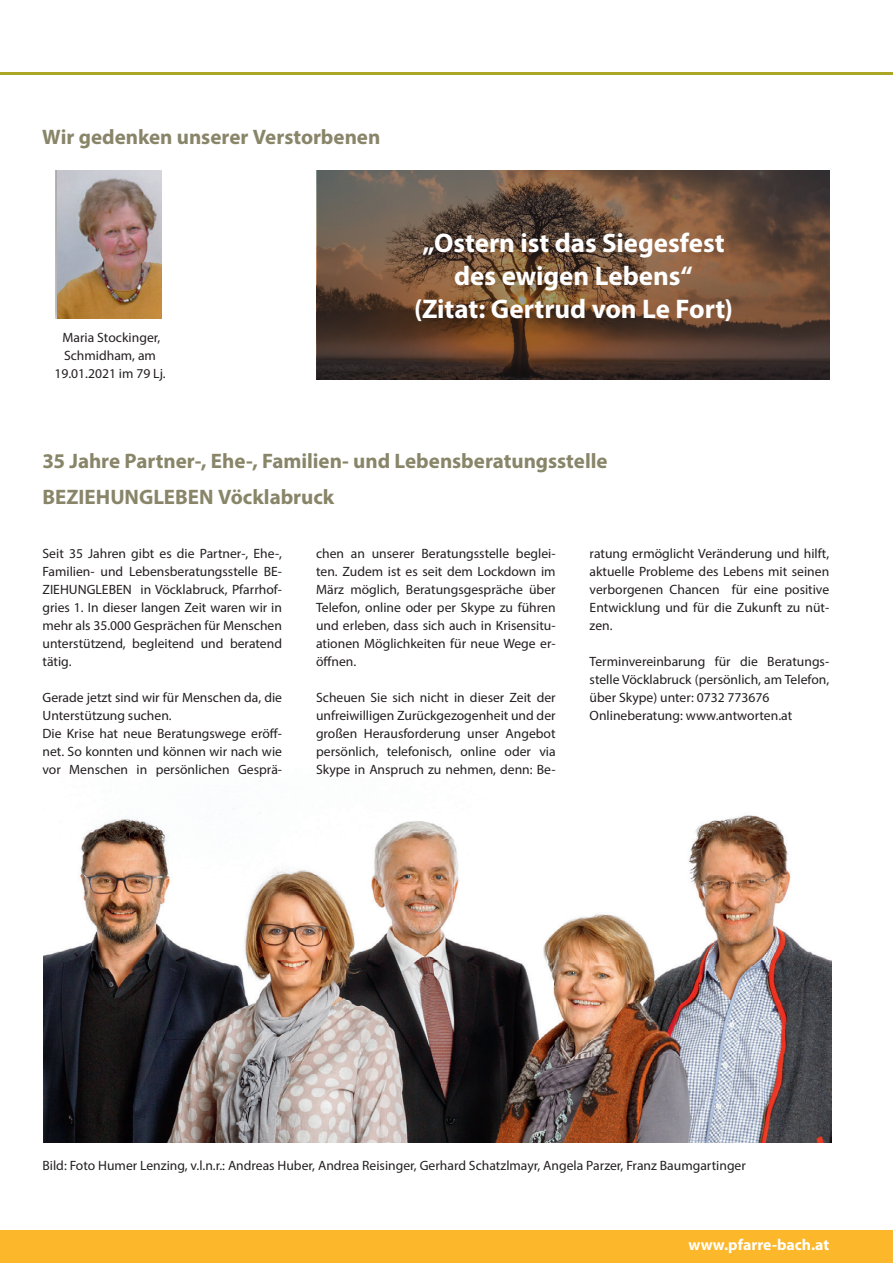
<style>
.page{position:relative;width:893px;height:1263px;background:#fff}
.page>*{position:absolute;margin:0;border:0;box-sizing:border-box;transform-origin:0 0}
.t1{font:700 27px/33px "Myriad Pro";letter-spacing:-.005em;color:#fff;text-align:center}
.t2{font:700 21px/36px "Myriad Pro";color:#888569}
.t3{font:700 15.75px "Myriad Pro";color:#fff}
.t4{font:13.5px/18px "Myriad Pro";color:#231f20;text-align:justify}
</style>
<div class="page">
<div style="left:0;top:1230px;width:893px;height:33px;background:#fcb72b"></div>
<hr style="left:0;top:72px;width:893px;height:3px;background:#aca526">
<img style="left:44px;top:808px;width:787px;height:335px">
<img style="left:57px;top:171px;width:104px;height:148px">
<svg style="left:317px;top:170px;width:512px;height:209px;background:#644936"></svg>
<h2 class="t2" style="left:42px;top:118px;width:340px">Wir gedenken unserer Verstorbenen</h2>
<p class="t4" style="left:54px;top:328px;width:113px;text-align:center">Maria Stockinger,<br>Schmidham, am<br>19.01.2021 im 79 Lj.</p>
<h1 class="t1" style="left:414px;top:226px;width:320px">„Ostern ist das Siegesfest des ewigen Lebens“<br>(Zitat: Gertrud von Le Fort)</h1>
<h2 class="t2" style="left:43px;top:442px;width:567px">35 Jahre Partner-, Ehe-, Familien- und Lebensberatungsstelle<br>BEZIEHUNGLEBEN Vöcklabruck</h2>
<p class="t4" style="left:43px;top:544px;width:241px">Seit 35 Jahren gibt es die Partner-, Ehe-, Familien- und Lebensberatungsstelle BE-ZIEHUNGLEBEN in Vöcklabruck, Pfarrhof&shy;gries 1. In dieser langen Zeit waren wir in mehr als 35.000 Gesprächen für Menschen unterstützend, begleitend und beratend tätig.</p>
<p class="t4" style="left:43px;top:688px;width:241px;text-align:left">Gerade jetzt sind wir für Menschen da, die Unterstützung suchen.<br>Die Krise hat neue Beratungswege eröff&shy;net. So konnten und können wir nach wie vor Menschen in persönlichen Gesprä-</p>
<p class="t4" style="left:316px;top:544px;width:241px">chen an unserer Beratungsstelle beglei&shy;ten. Zudem ist es seit dem Lockdown im März möglich, Beratungsgespräche über Telefon, online oder per Skype zu führen und erleben, dass sich auch in Krisensitu&shy;ationen Möglichkeiten für neue Wege er&shy;öffnen.</p>
<p class="t4" style="left:316px;top:688px;width:241px">Scheuen Sie sich nicht in dieser Zeit der unfreiwilligen Zurückgezogenheit und der großen Herausforderung unser Angebot persönlich, telefonisch, online oder via Skype in Anspruch zu nehmen, denn: Be-</p>
<p class="t4" style="left:590px;top:544px;width:241px">ratung ermöglicht Veränderung und hilft, aktuelle Probleme des Lebens mit seinen verborgenen Chancen für eine positive Entwicklung und für die Zukunft zu nüt&shy;zen.</p>
<p class="t4" style="left:590px;top:652px;width:241px;text-align:left">Terminvereinbarung für die Beratungs&shy;stelle Vöcklabruck (persönlich, am Telefon, über Skype) unter: 0732 773676<br>Onlineberatung: www.antworten.at</p>
<p class="t4" style="left:43px;top:1156px;width:705px">Bild: Foto Humer Lenzing, v.l.n.r.: Andreas Huber, Andrea Reisinger, Gerhard Schatzlmayr, Angela Parzer, Franz Baumgartinger</p>
<p class="t3" style="left:688px;top:1235px;width:142px">www.pfarre-bach.at</p>
</div>
